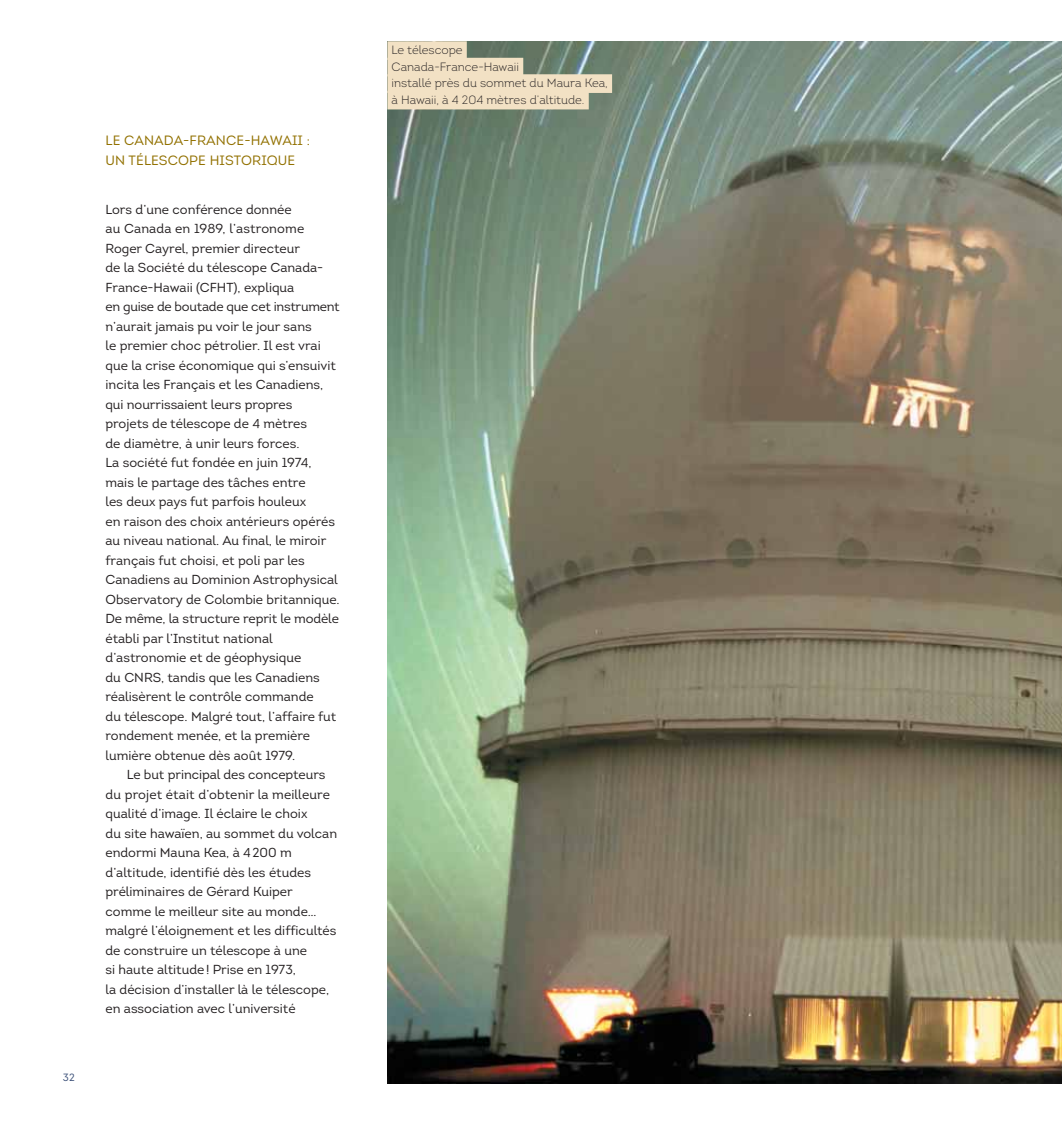
<style>
.page{position:relative;width:1062px;height:1125px;background:#fff}
.page>*{position:absolute;margin:0;border:0;box-sizing:border-box;transform-origin:0 0}
.t1{font:13.5px/19.5px "Intro";letter-spacing:.01em;color:#927100}
.t2{font:13.05px/19.5px "Intro";color:#231f20}
.t3{font:300 12px/16.5px "Intro";color:#231f20}
.t4{font:10.5px "Intro Book Caps";color:#374c75}
</style>
<div class="page">
<img style="left:387px;top:42px;width:674px;height:1041px">
<div style="left:387px;top:41px;width:79px;height:19px;background:#f2e1c4"></div>
<div style="left:387px;top:58px;width:136px;height:18px;background:#f2e1c4"></div>
<div style="left:387px;top:74px;width:225px;height:19px;background:#f2e1c4"></div>
<div style="left:387px;top:91px;width:201px;height:18px;background:#f2e1c4"></div>
<p class="t4" style="left:63px;top:1071px;width:14px">32</p>
<p class="t1" style="left:105px;top:132px;width:206px">LE CANADA-FRANCE-HAWAII :<br>UN TÉLESCOPE HISTORIQUE</p>
<p class="t2" style="left:105px;top:201px;width:236px">Lors d’une conférence donnée<br>au Canada en 1989, l’astronome Roger Cayrel, premier directeur<br>de la Société du télescope Canada-France-Hawaii (CFHT), expliqua<br>en guise de boutade que cet instrument n’aurait jamais pu voir le jour sans<br>le premier choc pétrolier. Il est vrai que la crise économique qui s’ensuivit incita les Français et les Canadiens, qui nourrissaient leurs propres<br>projets de télescope de 4 mètres<br>de diamètre, à unir leurs forces.<br>La société fut fondée en juin 1974, mais le partage des tâches entre<br>les deux pays fut parfois houleux<br>en raison des choix antérieurs opérés au niveau national. Au final, le miroir français fut choisi, et poli par les Canadiens au Dominion Astrophysical Observatory de Colombie britannique.<br>De même, la structure reprit le modèle établi par l’Institut national d’astronomie et de géophysique<br>du CNRS, tandis que les Canadiens réalisèrent le contrôle commande<br>du télescope. Malgré tout, l’affaire fut rondement menée, et la première lumière obtenue dès août 1979.</p>
<p class="t2" style="left:105px;top:766px;width:233px;text-indent:21px">Le but principal des concepteurs du projet était d’obtenir la meilleure qualité d’image. Il éclaire le choix<br>du site hawaïen, au sommet du volcan endormi Mauna Kea, à 4 200 m d’altitude, identifié dès les études préliminaires de Gérard Kuiper comme le meilleur site au monde… malgré l’éloignement et les difficultés de construire un télescope à une<br>si haute altitude ! Prise en 1973,<br>la décision d’installer là le télescope, en association avec l’université</p>
<p class="t3" style="left:391px;top:43px;width:218px">Le télescope<br>Canada-France-Hawaii<br>installé près du sommet du Maura Kea, à Hawaii, à 4 204 mètres d’altitude.</p>
</div>
